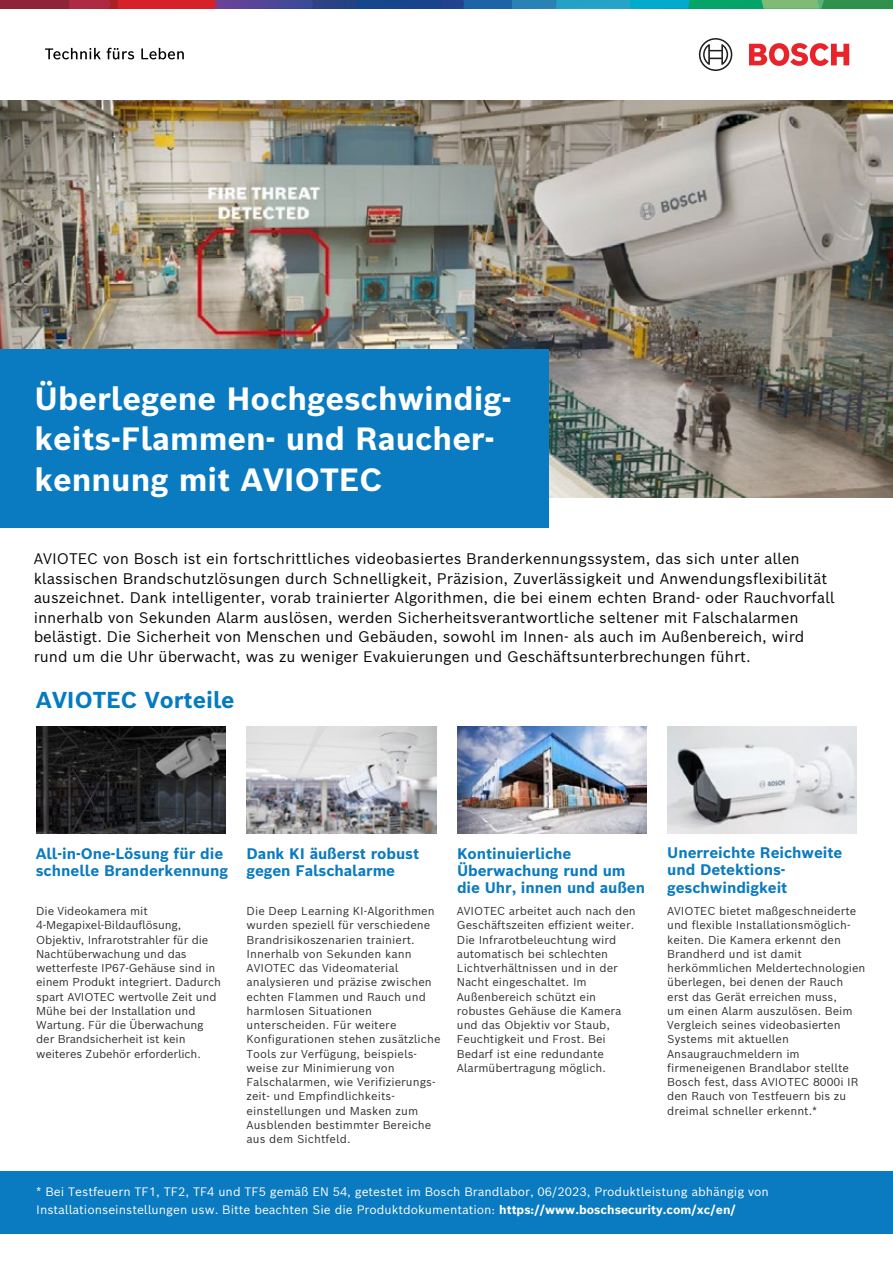
<style>
.page{position:relative;width:893px;height:1263px;background:#fff}
.page>*{position:absolute;margin:0;border:0;box-sizing:border-box;transform-origin:0 0}
.t1{font:700 31.5px/40.5px "Bosch Sans";color:#fff}
.t2{font:700 22.5px "Bosch Sans";color:#047bc1}
.t3{font:15px/19.5px "Bosch Sans";color:#050505}
.t4{font:700 15px/17.2px "Bosch Sans";letter-spacing:-.005em;color:#0a7bc0}
.t5{font:12px/18px "Bosch Sans";color:#fff}
.t6{font:11.25px/14.2px "Bosch Sans";color:#2e3033}
.s1{font-weight:700}
</style>
<div class="page">
<div style="left:0;top:1171px;width:893px;height:62px;background:#0a7bc0"></div>
<img style="left:0;top:100px;width:893px;height:397px">
<div style="left:0;top:350px;width:549px;height:178px;background:#0a7bc0"></div>
<div style="left:0;top:0;width:69px;height:9px;background:#8f2337"></div>
<svg style="left:69px;top:0;width:824px;height:9px;background:#476a7f"></svg>
<svg style="left:749px;top:43px;width:100px;height:23px"></svg>
<svg style="left:699px;top:38px;width:33px;height:33px"></svg>
<img style="left:37px;top:727px;width:189px;height:106px">
<img style="left:247px;top:727px;width:189px;height:106px">
<img style="left:667px;top:726px;width:189px;height:107px">
<img style="left:457px;top:727px;width:189px;height:106px">
<svg style="left:45px;top:48px;width:56px;height:11px"></svg>
<svg style="left:107px;top:48px;width:27px;height:11px"></svg>
<svg style="left:141px;top:48px;width:43px;height:11px"></svg>
<h1 class="t1" style="left:35px;top:378px;width:478px">Überlegene Hochgeschwindig&shy;keits-Flammen- und Raucher&shy;kennung mit AVIOTEC</h1>
<p class="t3" style="left:34px;top:549px;width:802px">AVIOTEC von Bosch ist ein fortschrittliches videobasiertes Branderkennungssystem, das sich unter allen klassischen Brandschutzlösungen durch Schnelligkeit, Präzision, Zuverlässigkeit und Anwendungsflexibilität auszeichnet. Dank intelligenter, vorab trainierter Algorithmen, die bei einem echten Brand- oder Rauchvorfall innerhalb von Sekunden Alarm auslösen, werden Sicherheitsverantwortliche seltener mit Falschalarmen belästigt. Die Sicherheit von Menschen und Gebäuden, sowohl im Innen- als auch im Außenbereich, wird rund um die Uhr überwacht, was zu weniger Evakuierungen und Geschäftsunterbrechungen führt.</p>
<h2 class="t2" style="left:36px;top:685px;width:200px">AVIOTEC Vorteile</h2>
<h3 class="t4" style="left:36px;top:844px;width:194px">All-in-One-Lösung für die schnelle Branderkennung</h3>
<h3 class="t4" style="left:247px;top:844px;width:174px">Dank KI äußerst robust gegen Falschalarme</h3>
<h3 class="t4" style="left:457px;top:844px;width:190px">Kontinuierliche<br>Überwachung rund um die Uhr, innen und außen</h3>
<h3 class="t4" style="left:667px;top:844px;width:177px">Unerreichte Reichweite und Detektions&shy;geschwindigkeit</h3>
<p class="t6" style="left:36px;top:903px;width:186px">Die Videokamera mit<br>4-Megapixel-Bildauflösung,<br>Objektiv, Infrarotstrahler für die<br>Nachtüberwachung und das wetterfeste IP67-Gehäuse sind in einem Produkt integriert. Dadurch spart AVIOTEC wertvolle Zeit und<br>Mühe bei der Installation und<br>Wartung. Für die Überwachung der Brandsicherheit ist kein weiteres Zubehör erforderlich.</p>
<p class="t6" style="left:247px;top:903px;width:196px">Die Deep Learning KI-Algorithmen wurden speziell für verschiedene<br>Brandrisikoszenarien trainiert.<br>Innerhalb von Sekunden kann<br>AVIOTEC das Videomaterial analysieren und präzise zwischen echten Flammen und Rauch und harmlosen Situationen unterscheiden. Für weitere<br>Konfigurationen stehen zusätzliche<br>Tools zur Verfügung, beispiels&shy;weise zur Minimierung von<br>Falschalarmen, wie Verifizierungs&shy;zeit- und Empfindlichkeits&shy;einstellungen und Masken zum<br>Ausblenden bestimmter Bereiche aus dem Sichtfeld.</p>
<p class="t6" style="left:457px;top:903px;width:181px">AVIOTEC arbeitet auch nach den<br>Geschäftszeiten effizient weiter.<br>Die Infrarotbeleuchtung wird automatisch bei schlechten<br>Lichtverhältnissen und in der<br>Nacht eingeschaltet. Im<br>Außenbereich schützt ein robustes Gehäuse die Kamera und das Objektiv vor Staub,<br>Feuchtigkeit und Frost. Bei<br>Bedarf ist eine redundante<br>Alarmübertragung möglich.</p>
<p class="t6" style="left:667px;top:903px;width:200px">AVIOTEC bietet maßgeschneiderte und flexible Installationsmöglich&shy;keiten. Die Kamera erkennt den<br>Brandherd und ist damit herkömmlichen Meldertechnologien überlegen, bei denen der Rauch erst das Gerät erreichen muss,<br>um einen Alarm auszulösen. Beim<br>Vergleich seines videobasierten<br>Systems mit aktuellen<br>Ansaugrauchmeldern im firmeneigenen Brandlabor stellte<br>Bosch fest, dass AVIOTEC 8000i IR den Rauch von Testfeuern bis zu dreimal schneller erkennt.*</p>
<p class="t5" style="left:36px;top:1182px;width:734px">* Bei Testfeuern TF1, TF2, TF4 und TF5 gemäß EN 54, getestet im Bosch Brandlabor, 06/2023, Produktleistung abhängig von<br>Installationseinstellungen usw. Bitte beachten Sie die Produktdokumentation: <span class="s1">https://www.boschsecurity.com/xc/en/</span></p>
</div>
